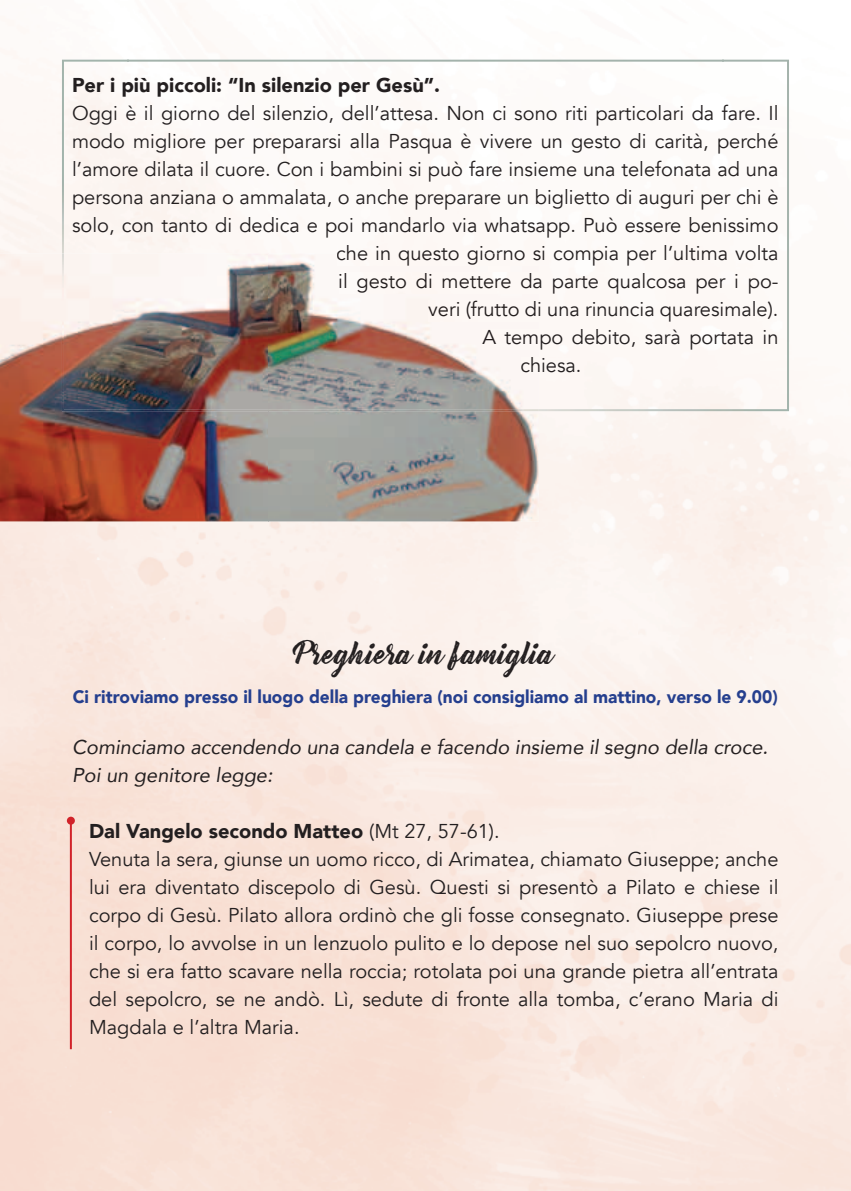
<style>
.page{position:relative;width:851px;height:1191px;background:#fff}
.page>*{position:absolute;margin:0;border:0;box-sizing:border-box;transform-origin:0 0}
.t1{font:28px "Bernadette Rough";color:#231f20}
.t2{font:20px/28px "Avenir";color:#231f20}
.t3{font:italic 20px/28px "Avenir";color:#231f20}
.t4{font:900 20px "Avenir";color:#231f20}
.t5{font:900 18px "Avenir";color:#253f8e;scale:.96 1}
.s1{color:#221d1e}
.s2{color:#221d1d}
.s3{color:#221c1d}
.s4{color:#221c1c}
.s5{color:#231e1f}
.s6{font-weight:900}
</style>
<div class="page">
<img style="left:0;top:772px;width:850px;height:419px">
<div style="left:337px;top:245px;width:385px;height:21px;background:#fdf9f6"></div>
<div style="left:539px;top:273px;width:183px;height:21px;background:#fdf8f5"></div>
<div style="left:539px;top:301px;width:183px;height:21px;background:#fdf8f5"></div>
<div style="left:539px;top:329px;width:183px;height:11px;background:#fdf8f5"></div>
<div style="left:539px;top:340px;width:249px;height:71px;background:#fdf7f4"></div>
<img style="left:722px;top:60px;width:66px;height:281px">
<img style="left:62px;top:60px;width:66px;height:193px">
<hr style="left:70px;top:820px;width:2px;height:229px;background:#d1232a">
<div style="left:67px;top:816px;width:8px;height:8px;background:#d1232a;border-radius:50%"></div>
<img style="left:0;top:253px;width:539px;height:268px">
<img style="left:62px;top:253px;width:477px;height:158px">
<div style="left:337px;top:253px;width:202px;height:13px;background:#fdf8f5"></div>
<p class="t4" style="left:72px;top:72px;width:369px">Per i più piccoli: “In silenzio per Gesù”.</p>
<p class="t2" style="left:72px;top:100px;width:708px">Oggi è il giorno del silenzio, dell’attesa. Non ci sono riti particolari da fare. Il</p>
<p class="t2" style="left:72px;top:128px;width:708px">modo migliore per prepararsi alla Pasqua è vivere un gesto di carità, perché</p>
<p class="t2" style="left:72px;top:156px;width:708px">l’amore dilata il cuore. Con i bambini si può fare insieme una telefonata ad una</p>
<p class="t2" style="left:72px;top:184px;width:707px">persona anziana o ammalata, o anche preparare un biglietto di auguri per chi è</p>
<p class="t2" style="left:72px;top:212px;width:708px">solo, con tanto di dedica e poi mandarlo via whatsapp. Può essere benissimo</p>
<p class="t2" style="left:336px;top:240px;width:443px"><span class="s1">che</span> <span class="s2">in q</span><span class="s3">uest</span><span class="s2">o</span> <span class="s1">giorno</span> <span class="s2">s</span>i compia per l’ultima volta</p>
<p class="t2" style="left:338px;top:268px;width:441px"><span class="s1">il g</span><span class="s2">esto</span> <span class="s4">d</span><span class="s3">i</span> <span class="s2">metter</span><span class="s5">e</span> <span class="s1">da</span> parte qualcosa per i po-</p>
<p class="t2" style="left:428px;top:296px;width:351px"><span class="s4">ve</span><span class="s2">ri (frutto</span> <span class="s1">d</span><span class="s2">i</span> una rinuncia quaresimale).</p>
<p class="t2" style="left:482px;top:324px;width:297px"><span class="s3">A</span> <span class="s2">te</span><span class="s1">m</span>po debito, sarà portata in</p>
<p class="t2" style="left:520px;top:352px;width:63px"><span class="s2">ch</span>iesa.</p>
<h1 class="t1" style="left:295px;top:642px;width:261px">Preghiera in famiglia</h1>
<p class="t5" style="left:73px;top:685px;width:735px">Ci ritroviamo presso il luogo della preghiera (noi consigliamo al mattino, verso le 9.00)</p>
<p class="t3" style="left:72px;top:733px;width:697px">Cominciamo accendendo una candela e facendo insieme il segno della croce.<br>Poi un genitore legge:</p>
<p class="t2" style="left:89px;top:817px;width:691px"><span class="s6">Dal Vangelo secondo Matteo</span> (Mt 27, 57-61).<br>Venuta la sera, giunse un uomo ricco, di Arimatea, chiamato Giuseppe; anche lui era diventato discepolo di Gesù. Questi si presentò a Pilato e chiese il corpo di Gesù. Pilato allora ordinò che gli fosse consegnato. Giuseppe prese il corpo, lo avvolse in un lenzuolo pulito e lo depose nel suo sepolcro nuovo, che si era fatto scavare nella roccia; rotolata poi una grande pietra all’entrata del sepolcro, se ne andò. Lì, sedute di fronte alla tomba, c’erano Maria di Magdala e l’altra Maria.</p>
</div>
